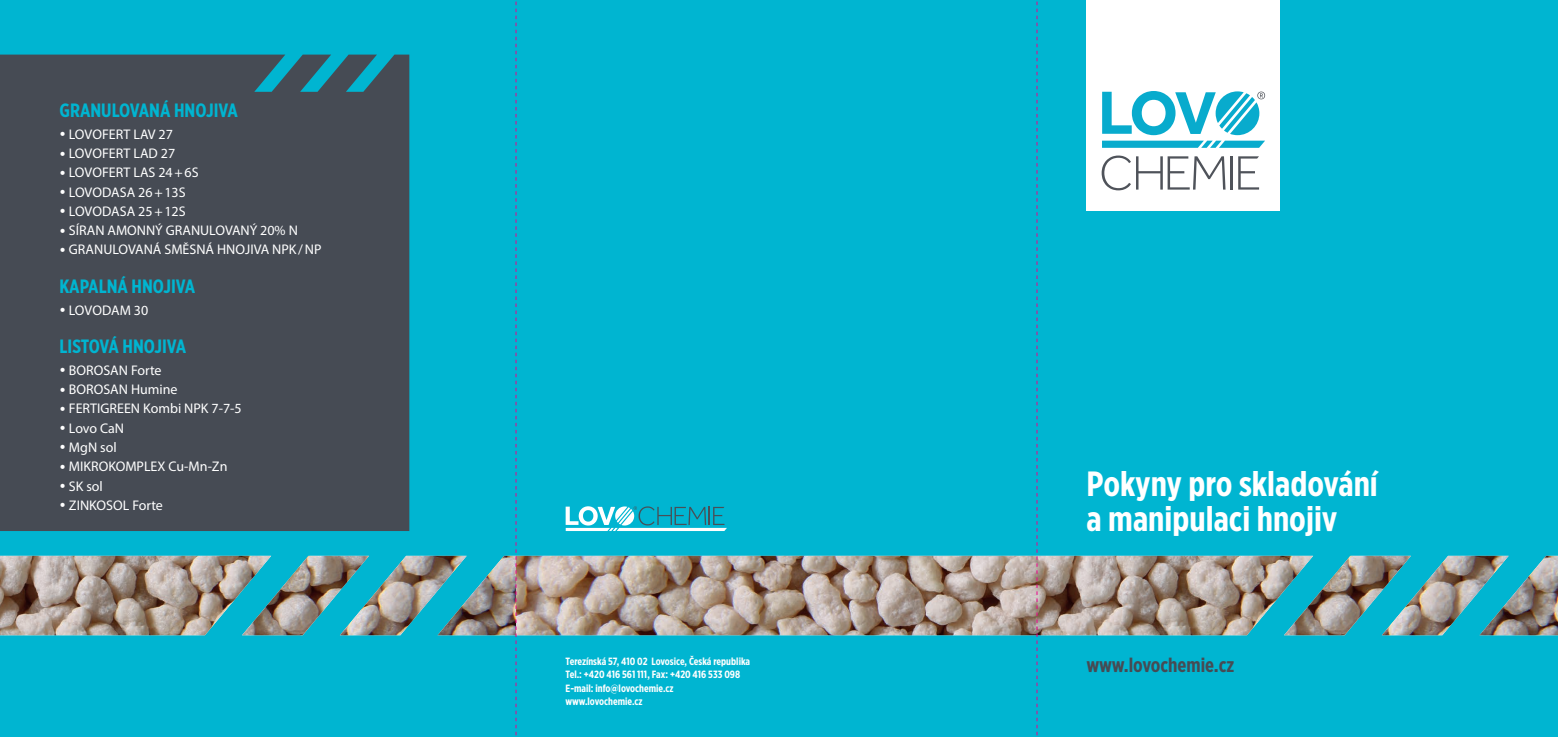
<style>
.page{position:relative;width:1558px;height:737px;background:#00b5d1}
.page>*{position:absolute;margin:0;border:0;box-sizing:border-box;transform-origin:0 0}
.t1{font:700 35px/35px "Gotham X Narrow";color:#fff}
.t2{font:700 20.12px "Gotham X Narrow";color:#464b54}
.t3{font:700 19.25px "Gotham X Narrow";color:#00b5d1}
.t4{font:14px "Myriad Pro";color:#fff}
.t5{font:700 10.5px/13.1px "Gotham X Narrow";color:#fff}
</style>
<div class="page">
<img style="left:516px;top:556px;width:1042px;height:79px">
<div style="left:1086px;top:0;width:194px;height:210px;background:#fff"></div>
<svg style="left:1102px;top:141px;width:163px;height:7px"></svg>
<svg style="left:1101px;top:155px;width:124px;height:35px"></svg>
<hr style="left:1230px;top:156px;width:2px;height:34px;background:#4f535a">
<svg style="left:1238px;top:156px;width:21px;height:34px"></svg>
<svg style="left:1102px;top:91px;width:163px;height:44px"></svg>
<svg style="left:566px;top:506px;width:161px;height:25px"></svg>
<svg style="left:1036px;top:1px;width:1px;height:735px"></svg>
<svg style="left:0;top:1px;width:516px;height:735px"></svg>
<h3 class="t3" style="left:60px;top:98px;width:180px">Granulovaná hnojiva</h3>
<p class="t4" style="left:60px;top:125px;width:115px">• LOVOFERT LAV 27</p>
<p class="t4" style="left:60px;top:145px;width:117px">• LOVOFERT LAD 27</p>
<p class="t4" style="left:60px;top:164px;width:141px">• LOVOFERT LAS 24+6S</p>
<p class="t4" style="left:60px;top:183px;width:128px">• LOVODASA 26+13S</p>
<p class="t4" style="left:60px;top:202px;width:128px">• LOVODASA 25+12S</p>
<p class="t4" style="left:60px;top:222px;width:240px">• SÍRAN AMONNÝ GRANULOVANÝ 20% N</p>
<p class="t4" style="left:60px;top:241px;width:263px">• GRANULOVANÁ SMĚSNÁ HNOJIVA NPK/NP</p>
<h3 class="t3" style="left:60px;top:274px;width:137px">Kapalná hnojiva</h3>
<p class="t4" style="left:60px;top:301px;width:90px">• LOVODAM 30</p>
<h3 class="t3" style="left:60px;top:334px;width:128px">Listová hnojiva</h3>
<p class="t4" style="left:60px;top:361px;width:104px">• BOROSAN Forte</p>
<p class="t4" style="left:60px;top:381px;width:120px">• BOROSAN Humine</p>
<p class="t4" style="left:60px;top:400px;width:184px">• FERTIGREEN Kombi NPK 7-7-5</p>
<p class="t4" style="left:60px;top:419px;width:66px">• Lovo CaN</p>
<p class="t4" style="left:60px;top:438px;width:59px">• MgN sol</p>
<p class="t4" style="left:60px;top:458px;width:169px">• MIKROKOMPLEX Cu-Mn-Zn</p>
<p class="t4" style="left:60px;top:477px;width:45px">• SK sol</p>
<p class="t4" style="left:60px;top:496px;width:105px">• ZINKOSOL Forte</p>
<p class="t5" style="left:566px;top:655px;width:186px">Terezínská 57, 410 02 Lovosice, Česká republika Tel.: +420 416 561 111, Fax: +420 416 533 098<br>E-mail: info@lovochemie.cz www.lovochemie.cz</p>
<h1 class="t1" style="left:1086px;top:466px;width:293px">Pokyny pro skladování a manipulaci hnojiv</h1>
<h2 class="t2" style="left:1086px;top:652px;width:149px">www.lovochemie.cz</h2>
</div>
